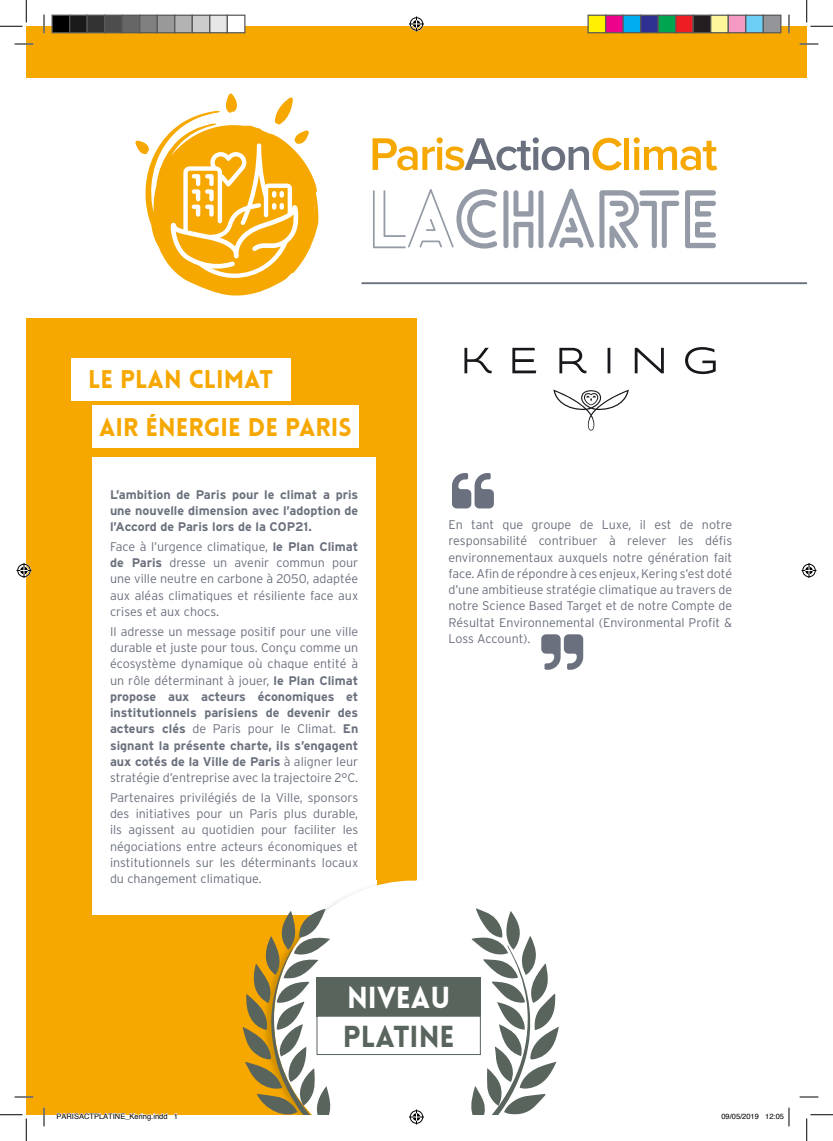
<style>
.page{position:relative;width:833px;height:1141px;background:#fff}
.page>*{position:absolute;margin:0;border:0;box-sizing:border-box;transform-origin:0 0}
.t1{font:700 78.75px "Lovelo Line";letter-spacing:-.03em;color:#949aa6;scale:.95 1}
.t2{font:900 29.75px "Lovelo";color:#59645d}
.t3{font:900 29.75px "Lovelo";color:#fff}
.t4{font:900 25px/47.5px "Lovelo";color:#f6a800}
.t5{font:300 12.5px/16.2px "Interstate";color:#6a707d;text-align:justify}
.t6{font:700 12.5px/16.2px "Interstate";color:#6a707d;text-align:justify}
.t7{font:7.5px "Helvetica";color:#000}
.s1{font-weight:300}
.s2{font-weight:700}
</style>
<div class="page">
<hr style="left:361px;top:282px;width:445px;height:2px;background:#6a707d">
<div style="left:26px;top:318px;width:390px;height:796px;background:#f6a800"></div>
<div style="left:71px;top:358px;width:219px;height:42px;background:#fff"></div>
<div style="left:92px;top:405px;width:266px;height:43px;background:#fff"></div>
<div style="left:92px;top:457px;width:284px;height:457px;background:#fff"></div>
<svg style="left:135px;top:93px;width:183px;height:202px"></svg>
<svg style="left:372px;top:137px;width:249px;height:33px"></svg>
<div style="left:624px;top:138px;width:5px;height:32px;background:#f6a800"></div>
<svg style="left:633px;top:137px;width:83px;height:33px"></svg>
<div style="left:327px;top:880px;width:135px;height:234px;background:#fff"></div>
<svg style="left:462px;top:908px;width:96px;height:206px"></svg>
<svg style="left:242px;top:908px;width:96px;height:206px"></svg>
<div style="left:316px;top:977px;width:164px;height:39px;background:#59645d"></div>
<div style="left:317px;top:1016px;width:163px;height:38px;background:#fff"></div>
<div style="left:316px;top:1015px;width:164px;height:39px;border:1px solid #59645d"></div>
<svg style="left:464px;top:347px;width:251px;height:27px"></svg>
<svg style="left:553px;top:389px;width:75px;height:41px"></svg>
<div style="left:26px;top:26px;width:780px;height:52px;background:#f6a800"></div>
<svg style="left:541px;top:634px;width:42px;height:35px"></svg>
<svg style="left:452px;top:473px;width:41px;height:35px"></svg>
<svg style="left:15px;top:43px;width:18px;height:2px"></svg>
<svg style="left:799px;top:43px;width:18px;height:2px"></svg>
<svg style="left:15px;top:1096px;width:18px;height:1px"></svg>
<svg style="left:799px;top:1096px;width:18px;height:1px"></svg>
<svg style="left:43px;top:15px;width:2px;height:18px"></svg>
<svg style="left:43px;top:1107px;width:2px;height:19px"></svg>
<svg style="left:788px;top:15px;width:1px;height:18px"></svg>
<svg style="left:0;top:0;width:27px;height:27px"></svg>
<svg style="left:0;top:1114px;width:27px;height:26px"></svg>
<svg style="left:806px;top:0;width:26px;height:27px"></svg>
<svg style="left:806px;top:1114px;width:26px;height:26px"></svg>
<svg style="left:409px;top:16px;width:15px;height:15px"></svg>
<svg style="left:409px;top:1109px;width:15px;height:15px"></svg>
<svg style="left:16px;top:563px;width:15px;height:15px"></svg>
<svg style="left:801px;top:563px;width:15px;height:15px"></svg>
<div style="left:52px;top:15px;width:18px;height:18px;background:#000"></div>
<div style="left:51px;top:15px;width:19px;height:18px;border:1px solid #595959"></div>
<div style="left:70px;top:15px;width:17px;height:18px;background:#1a1a1a"></div>
<div style="left:69px;top:15px;width:19px;height:18px;border:1px solid #595959"></div>
<div style="left:87px;top:15px;width:18px;height:18px;background:#333"></div>
<div style="left:86px;top:15px;width:19px;height:18px;border:1px solid #595959"></div>
<div style="left:105px;top:15px;width:17px;height:18px;background:#4d4d4d"></div>
<div style="left:104px;top:15px;width:19px;height:18px;border:1px solid #595959"></div>
<div style="left:122px;top:15px;width:18px;height:18px;background:#666"></div>
<div style="left:121px;top:15px;width:19px;height:18px;border:1px solid #595959"></div>
<div style="left:140px;top:15px;width:17px;height:18px;background:#808080"></div>
<div style="left:139px;top:15px;width:19px;height:18px;border:1px solid #595959"></div>
<div style="left:157px;top:15px;width:18px;height:18px;background:#999"></div>
<div style="left:156px;top:15px;width:19px;height:18px;border:1px solid #595959"></div>
<div style="left:175px;top:15px;width:17px;height:18px;background:#b3b3b3"></div>
<div style="left:174px;top:15px;width:19px;height:18px;border:1px solid #595959"></div>
<div style="left:192px;top:15px;width:18px;height:18px;background:#ccc"></div>
<div style="left:191px;top:15px;width:19px;height:18px;border:1px solid #595959"></div>
<div style="left:210px;top:15px;width:17px;height:18px;background:#e6e6e6"></div>
<div style="left:209px;top:15px;width:19px;height:18px;border:1px solid #595959"></div>
<div style="left:227px;top:15px;width:18px;height:18px;background:#fff"></div>
<div style="left:226px;top:15px;width:19px;height:18px;border:1px solid #595959"></div>
<div style="left:587px;top:15px;width:18px;height:18px;background:#fff101"></div>
<div style="left:587px;top:15px;width:19px;height:18px;border:1px solid #595959"></div>
<div style="left:605px;top:15px;width:17px;height:18px;background:#ed028c"></div>
<div style="left:604px;top:15px;width:19px;height:18px;border:1px solid #595959"></div>
<div style="left:622px;top:15px;width:18px;height:18px;background:#00aeef"></div>
<div style="left:622px;top:15px;width:19px;height:18px;border:1px solid #595959"></div>
<div style="left:640px;top:15px;width:17px;height:18px;background:#2e3092"></div>
<div style="left:639px;top:15px;width:19px;height:18px;border:1px solid #595959"></div>
<div style="left:657px;top:15px;width:18px;height:18px;background:#00a54f"></div>
<div style="left:657px;top:15px;width:19px;height:18px;border:1px solid #595959"></div>
<div style="left:675px;top:15px;width:17px;height:18px;background:#ee1d23"></div>
<div style="left:674px;top:15px;width:19px;height:18px;border:1px solid #595959"></div>
<div style="left:692px;top:15px;width:18px;height:18px;background:#231f20"></div>
<div style="left:692px;top:15px;width:19px;height:18px;border:1px solid #595959"></div>
<div style="left:710px;top:15px;width:17px;height:18px;background:#fff79a"></div>
<div style="left:709px;top:15px;width:19px;height:18px;border:1px solid #595959"></div>
<div style="left:727px;top:15px;width:18px;height:18px;background:#f499c2"></div>
<div style="left:727px;top:15px;width:19px;height:18px;border:1px solid #595959"></div>
<div style="left:745px;top:15px;width:17px;height:18px;background:#6bcff6"></div>
<div style="left:744px;top:15px;width:19px;height:18px;border:1px solid #595959"></div>
<div style="left:762px;top:15px;width:18px;height:18px;background:#939598"></div>
<div style="left:762px;top:15px;width:19px;height:18px;border:1px solid #595959"></div>
<svg style="left:57px;top:1112px;width:110px;height:3px"></svg>
<svg style="left:788px;top:1107px;width:1px;height:19px"></svg>
<h1 class="t1" style="left:367px;top:171px;width:373px"><span class="s1">LA</span>CHARTE</h1>
<h3 class="t4" style="left:99px;top:356px;width:254px;text-indent:-11px">LE PLAN CLIMAT<br>AIR ÉNERGIE DE PARIS</h3>
<p class="t6" style="left:110px;top:486px;width:250px">L’ambition de paris pour le climat a pris une nouvelle dimension avec l’adoption de l’Accord de paris lors de la Cop21.</p>
<p class="t5" style="left:110px;top:538px;width:250px">Face à l’urgence climatique, <span class="s2">le plan Climat de paris</span> dresse un avenir commun pour une ville neutre en carbone à 2050, adaptée aux aléas climatiques et résiliente face aux crises et aux chocs.</p>
<p class="t5" style="left:110px;top:623px;width:250px">Il adresse un message positif pour une ville durable et juste pour tous. Conçu comme un écosystème dynamique où chaque entité à un rôle déterminant à jouer, <span class="s2">le plan Climat propose aux acteurs économiques et institutionnels parisiens de devenir des acteurs clés</span> de Paris pour le Climat. <span class="s2">en signant la présente charte, ils s’engagent aux cotés de la Ville de paris</span> à aligner leur stratégie d’entreprise avec la trajectoire 2°C.</p>
<p class="t5" style="left:110px;top:789px;width:250px">Partenaires privilégiés de la Ville, sponsors des initiatives pour un Paris plus durable, ils agissent au quotidien pour faciliter les négociations entre acteurs économiques et institutionnels sur les déterminants locaux du changement climatique.</p>
<p class="t5" style="left:448px;top:516px;width:285px">En tant que groupe de Luxe, il est de notre responsabilité contribuer à relever les défis environnementaux auxquels notre génération fait face. Afin de répondre à ces enjeux, Kering s’est doté d’une ambitieuse stratégie climatique au travers de notre Science Based Target et de notre Compte de Résultat Environnemental (Environmental Profit &amp; Loss Account).</p>
<h2 class="t3" style="left:347px;top:979px;width:105px">NIVEAU</h2>
<h2 class="t2" style="left:342px;top:1017px;width:113px">PLATINE</h2>
<p class="t7" style="left:56px;top:1110px;width:123px">PARISACTPLATINE_Kering.indd 1</p>
<p class="t7" style="left:721px;top:1110px;width:64px">09/05/2019 12:05</p>
</div>
